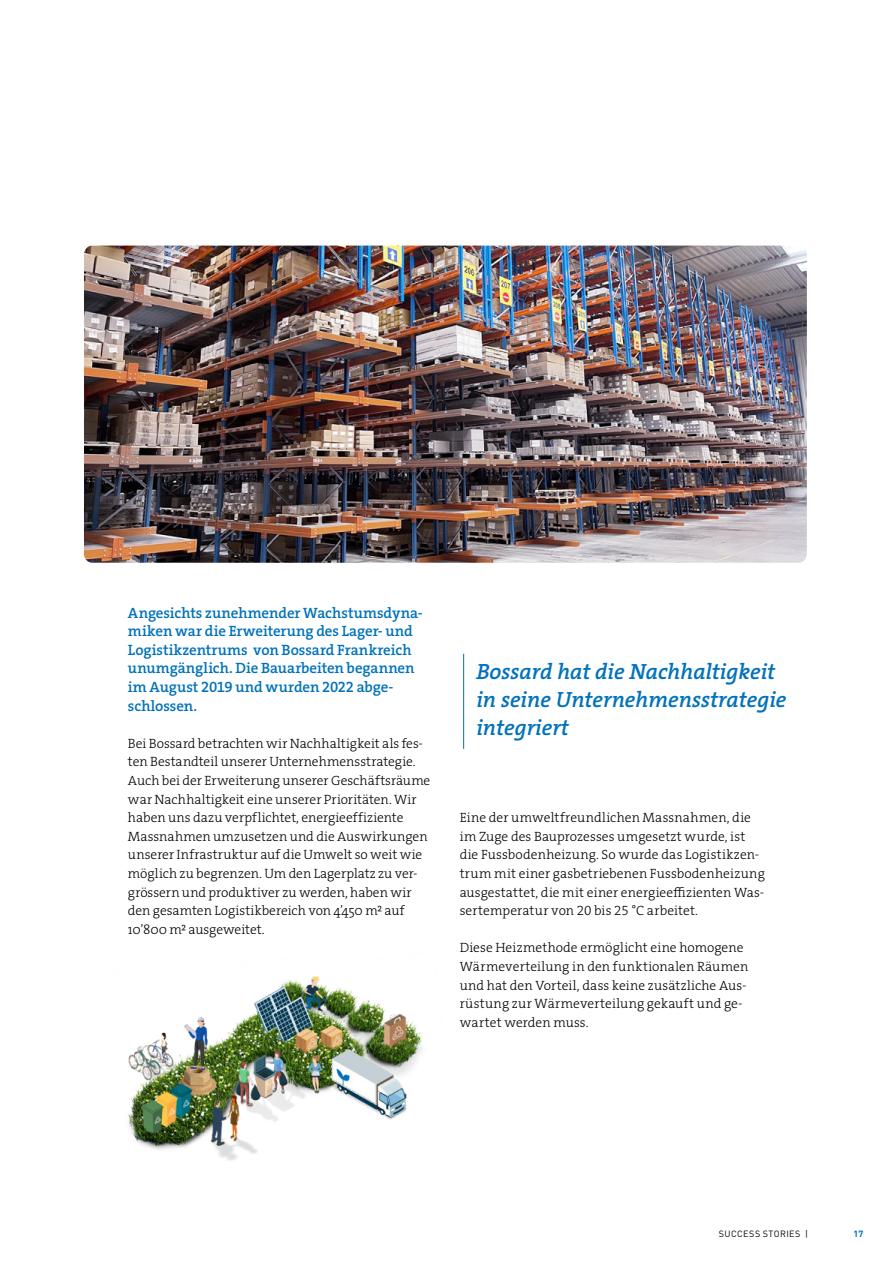
<style>
.page{position:relative;width:893px;height:1263px;background:#fff}
.page>*{position:absolute;margin:0;border:0;box-sizing:border-box;transform-origin:0 0}
.t1{font:22.2px/27.9px "The Serif HP6 Se Bld IT";color:#0072bb}
.t2{font:15px/18.6px "The Serif HP6 Se Bld";letter-spacing:-.005em;color:#0072bb}
.t3{font:13.5px/18.6px "The Serif HP3 Lig";letter-spacing:.005em;color:#000}
.t4{font:9px "DINOT";letter-spacing:.04em;color:#000}
.t5{font:700 9px "DINOT";color:#0072bb}
</style>
<div class="page">
<img style="left:84px;top:246px;width:723px;height:317px">
<hr style="left:463px;top:654px;width:1px;height:95px;background:#0072bb">
<img style="left:127px;top:976px;width:295px;height:185px">
<p class="t2" style="left:128px;top:603px;width:296px">Angesichts zunehmender Wachstumsdyna&shy;miken war die Erweiterung des Lager- und Logistikzentrums von Bossard Frankreich unumgänglich. Die Bauarbeiten begannen im August 2019 und wurden 2022 abge&shy;schlossen.</p>
<p class="t3" style="left:128px;top:734px;width:304px">Bei Bossard betrachten wir Nachhaltigkeit als fes&shy;ten Bestandteil unserer Unternehmensstrategie.<br>Auch bei der Erweiterung unserer Geschäftsräume war Nachhaltigkeit eine unserer Prioritäten. Wir haben uns dazu verpflichtet, energieeffiziente Massnahmen umzusetzen und die Auswirkungen unserer Infrastruktur auf die Umwelt so weit wie möglich zu begrenzen. Um den Lagerplatz zu ver&shy;grössern und produktiver zu werden, haben wir den gesamten Logistikbereich von 4’450 m² auf 10’800 m² ausgeweitet.</p>
<h1 class="t1" style="left:476px;top:658px;width:312px">Bossard hat die Nachhaltigkeit in seine Unternehmensstrategie integriert</h1>
<p class="t3" style="left:460px;top:808px;width:307px">Eine der umweltfreundlichen Massnahmen, die im Zuge des Bauprozesses umgesetzt wurde, ist die Fussbodenheizung. So wurde das Logistikzen&shy;trum mit einer gasbetriebenen Fussbodenheizung ausgestattet, die mit einer energieeffizienten Was&shy;sertemperatur von 20 bis 25 °C arbeitet.</p>
<p class="t3" style="left:460px;top:939px;width:290px">Diese Heizmethode ermöglicht eine homogene Wärmeverteilung in den funktionalen Räumen und hat den Vorteil, dass keine zusätzliche Aus&shy;rüstung zur Wärmeverteilung gekauft und ge&shy;wartet werden muss.</p>
<p class="t4" style="left:719px;top:1227px;width:91px">SUCCESS STORIES |</p>
<p class="t5" style="left:853px;top:1227px;width:11px">17</p>
</div>
